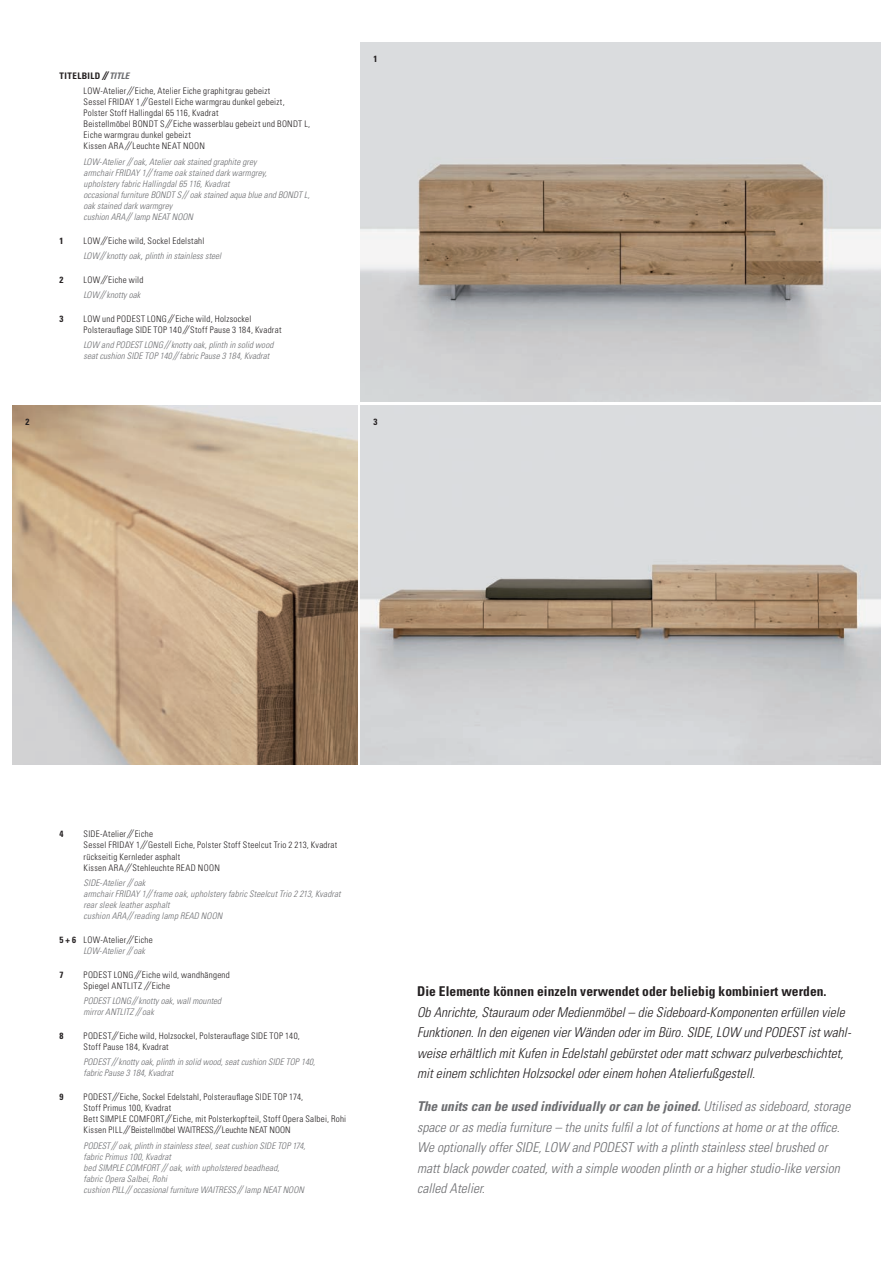
<style>
.page{position:relative;width:894px;height:1262px;background:#fff}
.page>*{position:absolute;margin:0;border:0;box-sizing:border-box;transform-origin:0 0}
.t1{font:italic 300 condensed 13.5px/20.4px "Univers LT Std";letter-spacing:.005em;color:#6c6d70}
.t2{font:italic 300 condensed 13.5px/20.4px "Univers LT Std";letter-spacing:.005em;color:#231f20}
.t3{font:700 condensed 13.5px "Univers LT Std";letter-spacing:.005em;color:#231f20}
.t4{font:300 condensed 9px/11.1px "Univers LT Std";letter-spacing:.03em;color:#231f20}
.t5{font:italic 300 condensed 9px/11.1px "Univers LT Std";letter-spacing:.005em;color:#6c6d70}
.t6{font:700 condensed 9px "Univers LT Std";color:#231f20}
.s1{font-weight:700}
.s2{font-weight:700;font-style:italic;font-size:10.5px}
.s3{font-weight:700;font-style:italic;color:#6c6d70}
.s4{font-style:italic;font-size:10.5px}
.s5{font-size:10.5px}
.s6{font-style:normal;color:#231f20}
.s7{font-size:10.5px;color:#231f20}
.s8{font-style:italic;color:#6c6d70}
.s9{font-style:italic;font-size:10.5px;color:#6c6d70}
</style>
<div class="page">
<img style="left:361px;top:43px;width:519px;height:359px">
<img style="left:13px;top:405px;width:344px;height:360px">
<img style="left:361px;top:405px;width:519px;height:360px">
<p class="t6" style="left:26px;top:416px;width:5px">2</p>
<p class="t4" style="left:84px;top:68px;width:188px;line-height:15.3px;text-indent:-24px"><span class="s1">TITELbILD</span> <span class="s2">//</span> <span class="s3">TITLE<br></span>LOW-Atelier<span class="s4">//</span> eiche, Atelier eiche graphitgrau gebeizt</p>
<p class="t4" style="left:84px;top:96px;width:228px">Sessel FRIDAY 1<span class="s4">//</span> Gestell eiche warmgrau dunkel gebeizt, Polster Stoff Hallingdal 65 116, Kvadrat<br>Beistellmöbel BONDT S<span class="s4">//</span> eiche wasserblau gebeizt und BONDT L, eiche warmgrau dunkel gebeizt<br>Kissen ARA<span class="s4">//</span> Leuchte NeAT NOON</p>
<p class="t5" style="left:84px;top:156px;width:228px">LOW-Atelier <span class="s5">//</span> oak, Atelier oak stained graphite grey<br>armchair FRIDAY 1<span class="s5">//</span>frame oak stained dark warmgrey,<br>upholstery fabric Hallingdal 65 116, Kvadrat<br>occasional furniture BONDT S<span class="s5">//</span> oak stained aqua blue and BONDT L, oak stained dark warmgrey<br>cushion ARA<span class="s5">//</span> lamp NEAT NOON</p>
<p class="t6" style="left:60px;top:235px;width:5px">1</p>
<p class="t5" style="left:84px;top:233px;width:139px;line-height:15.3px"><span class="s6">LOW</span><span class="s7">//</span> <span class="s6">eiche wild, Sockel edelstahl<br></span>LOW<span class="s5">//</span>knotty oak<span class="s5">,</span> plinth in stainless steel</p>
<p class="t6" style="left:60px;top:274px;width:5px">2</p>
<p class="t4" style="left:84px;top:272px;width:61px;line-height:15.3px">LOW<span class="s4">//</span> eiche wild<br><span class="s8">LOW</span><span class="s9">//</span><span class="s8">knotty oak</span></p>
<p class="t6" style="left:60px;top:313px;width:5px">3</p>
<p class="t4" style="left:84px;top:313px;width:199px">LOW und PODeST LONG<span class="s4">//</span> eiche wild, Holzsockel<br>Polsterauflage SIDe TOP 140<span class="s4">//</span> Stoff Pause 3 184, Kvadrat</p>
<p class="t5" style="left:84px;top:340px;width:191px">LOW and PODEST LONG<span class="s5">//</span>knotty oak, plinth in solid wood seat cushion SIDE TOP 140<span class="s5">//</span>fabric Pause 3 184, Kvadrat</p>
<p class="t6" style="left:373px;top:53px;width:5px">1</p>
<p class="t6" style="left:373px;top:416px;width:5px">3</p>
<p class="t6" style="left:60px;top:828px;width:5px">4</p>
<p class="t4" style="left:84px;top:828px;width:255px">SIDe-Atelier<span class="s4">//</span> eiche<br>Sessel FRIDAY 1<span class="s4">//</span> Gestell eiche, Polster Stoff Steelcut Trio 2 213, Kvadrat rückseitig Kernleder asphalt<br>Kissen ARA<span class="s4">//</span> Stehleuchte ReAD NOON</p>
<p class="t5" style="left:84px;top:877px;width:258px">SIDE-Atelier <span class="s5">//</span> oak<br>armchair FRIDAY 1<span class="s5">//</span>frame oak, upholstery fabric Steelcut Trio 2 213, Kvadrat rear sleek leather asphalt<br>cushion ARA<span class="s5">//</span>reading lamp READ NOON</p>
<p class="t4" style="left:84px;top:934px;width:71px;text-indent:-24px"><span class="s1">5 + 6</span> LOW-Atelier<span class="s4">//</span> eiche<br><span class="s8">LOW-Atelier</span> <span class="s9">//</span> <span class="s8">oak</span></p>
<p class="t6" style="left:60px;top:969px;width:5px">7</p>
<p class="t4" style="left:84px;top:969px;width:148px">PODeST LONG<span class="s4">//</span> eiche wild, wandhängend<br>Spiegel ANTLITZ <span class="s4">//</span> eiche</p>
<p class="t5" style="left:84px;top:995px;width:139px">PODEST LONG<span class="s5">//</span>knotty oak, wall mounted mirror ANTLITZ <span class="s5">//</span> oak</p>
<p class="t6" style="left:60px;top:1030px;width:5px">8</p>
<p class="t4" style="left:84px;top:1030px;width:218px">PODeST<span class="s4">//</span> eiche wild, Holzsockel, Polsterauflage SIDe TOP 140,<br>Stoff Pause 184, Kvadrat</p>
<p class="t5" style="left:84px;top:1056px;width:233px">PODEST <span class="s5">//</span>knotty oak, plinth in solid wood, seat cushion SIDE TOP 140, fabric Pause 3 184, Kvadrat</p>
<p class="t6" style="left:60px;top:1091px;width:5px">9</p>
<p class="t4" style="left:84px;top:1091px;width:264px">PODeST<span class="s4">//</span> eiche, Sockel edelstahl, Polsterauflage SIDe TOP 174,<br>Stoff Primus 100, Kvadrat<br>Bett SIMPLe COMFORT<span class="s4">//</span> eiche, mit Polsterkopfteil, Stoff Opera Salbei, Rohi Kissen PILL<span class="s4">//</span> Beistellmöbel WAITReSS<span class="s4">//</span> Leuchte NeAT NOON</p>
<p class="t5" style="left:84px;top:1140px;width:223px">PODEST<span class="s5">//</span> oak, plinth in stainless steel, seat cushion SIDE TOP 174, fabric Primus 100, Kvadrat<br>bed SIMPLE COMFORT <span class="s5">//</span> oak, with upholstered beadhead,<br>fabric Opera Salbei, Rohi<br>cushion PILL<span class="s5">//</span> occasional furniture WAITRESS<span class="s5">//</span> lamp NEAT NOON</p>
<h1 class="t3" style="left:417px;top:983px;width:411px">Die Elemente können einzeln verwendet oder beliebig kombiniert werden.</h1>
<p class="t2" style="left:417px;top:1002px;width:435px">Ob Anrichte, Stauraum oder Medienmöbel – die Sideboard-Komponenten erfüllen viele Funktionen. In den eigenen vier Wänden oder im Büro. SIDE, LOW und PODEST ist wahl&shy;weise erhältlich mit Kufen in Edelstahl gebürstet oder matt schwarz pulverbeschichtet, mit einem schlichten Holzsockel oder einem hohen Atelierfußgestell.</p>
<p class="t1" style="left:417px;top:1096px;width:434px"><span class="s1">The units can be used individually or can be joined.</span> Utilised as sideboard, storage space or as media furniture – the units fulfil a lot of functions at home or at the office.<br>We optionally offer SIDE, LOW and PODEST with a plinth stainless steel brushed or matt black powder coated, with a simple wooden plinth or a higher studio-like version called Atelier.</p>
</div>
